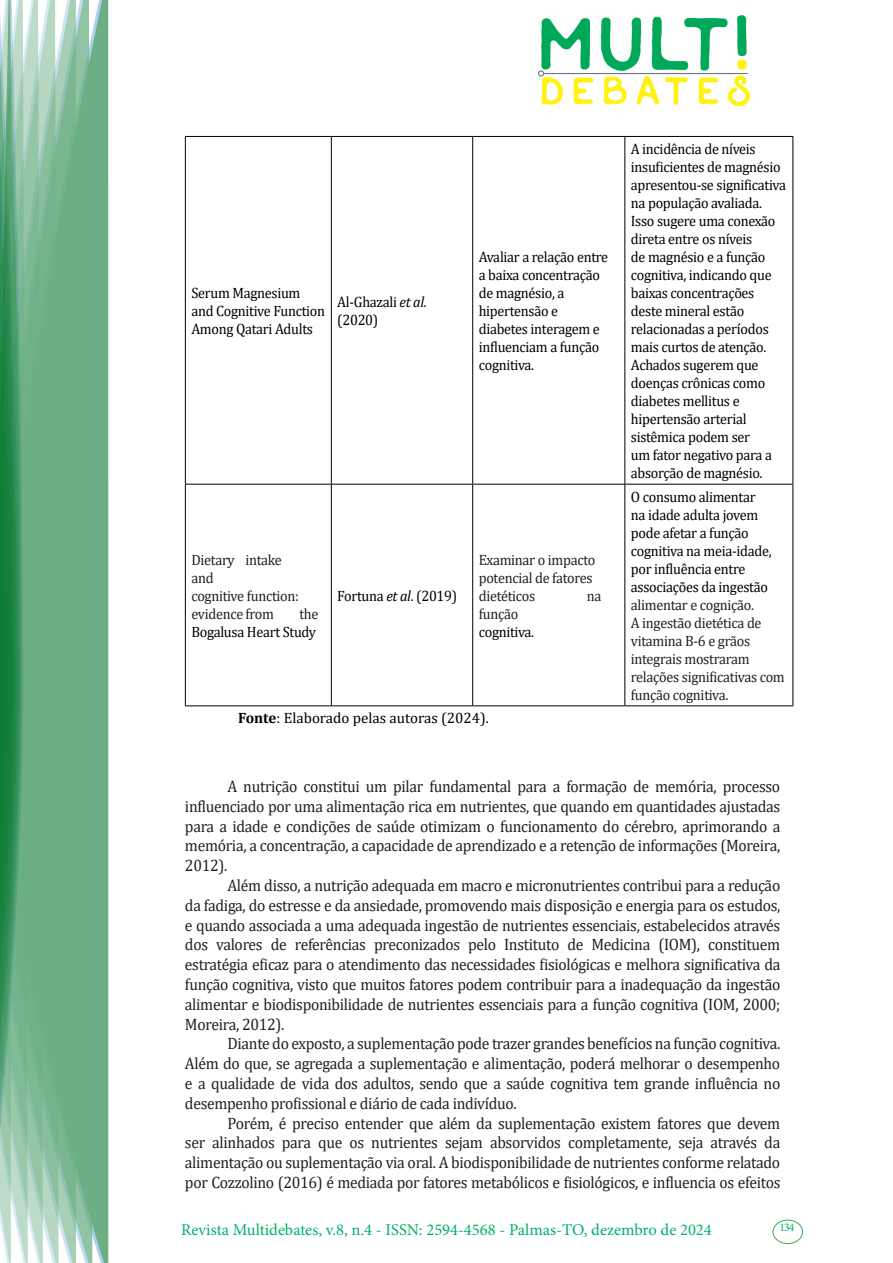
<style>
.page{position:relative;width:893px;height:1263px;background:#fff}
.page>*{position:absolute;margin:0;border:0;box-sizing:border-box;transform-origin:0 0}
.texto{font:16.5px/19.8px "Cambria";letter-spacing:-.02em;color:#231f20;text-align:justify;scale:.95 1}
.t1{font:16.5px "Minion Pro";color:#00b064}
.texto-2{font:15px/18px "Cambria";letter-spacing:-.02em;color:#000;scale:.95 1}
.texto-3{font:15px/18px "Cambria";letter-spacing:-.02em;color:#231f20;scale:.95 1}
.texto-4{font:15px "Cambria";color:#000}
.t2{font:11.7px "Minion Pro";color:#00b064}
.s1{font-style:italic}
.s2{font-weight:700}
.s3{color:#000}
</style>
<div class="page">
<div style="left:95px;top:0;width:14px;height:1263px;background:#6caf84"></div>
<svg style="left:79px;top:0;width:16px;height:1263px;background:#71b289"></svg>
<svg style="left:62px;top:0;width:17px;height:1263px;background:#75b48c"></svg>
<svg style="left:45px;top:0;width:17px;height:1263px;background:#7cb792"></svg>
<svg style="left:30px;top:0;width:15px;height:1263px;background:#80ba96"></svg>
<svg style="left:0;top:0;width:30px;height:1263px;background:#61a97f"></svg>
<div style="left:772px;top:1219px;width:31px;height:25px;border:1px solid #40ae49;border-radius:50%"></div>
<img style="left:538px;top:16px;width:211px;height:90px">
<hr style="left:185px;top:136px;width:146px;height:1px;background:#000">
<hr style="left:331px;top:136px;width:142px;height:1px;background:#000">
<hr style="left:473px;top:136px;width:152px;height:1px;background:#000">
<hr style="left:625px;top:136px;width:168px;height:1px;background:#000">
<hr style="left:185px;top:484px;width:146px;height:1px;background:#000">
<hr style="left:331px;top:484px;width:142px;height:1px;background:#000">
<hr style="left:473px;top:484px;width:152px;height:1px;background:#000">
<hr style="left:625px;top:484px;width:168px;height:1px;background:#000">
<hr style="left:185px;top:705px;width:146px;height:1px;background:#000">
<hr style="left:331px;top:705px;width:142px;height:1px;background:#000">
<hr style="left:473px;top:705px;width:152px;height:1px;background:#000">
<hr style="left:625px;top:705px;width:168px;height:1px;background:#000">
<hr style="left:185px;top:137px;width:1px;height:347px;background:#000">
<hr style="left:185px;top:484px;width:1px;height:221px;background:#000">
<hr style="left:331px;top:137px;width:1px;height:347px;background:#000">
<hr style="left:472px;top:137px;width:1px;height:347px;background:#000">
<hr style="left:624px;top:137px;width:1px;height:347px;background:#000">
<hr style="left:792px;top:137px;width:1px;height:347px;background:#000">
<hr style="left:331px;top:484px;width:1px;height:221px;background:#000">
<hr style="left:472px;top:484px;width:1px;height:221px;background:#000">
<hr style="left:624px;top:484px;width:1px;height:221px;background:#000">
<hr style="left:792px;top:484px;width:1px;height:221px;background:#000">
<p class="texto-2" style="left:191px;top:284px;width:142px">Serum Magnesium and Cognitive Function<br>Among Qatari Adults</p>
<p class="texto-2" style="left:337px;top:293px;width:96px">Al-Ghazali <span class="s1">et al. </span>(2020)</p>
<p class="texto-2" style="left:479px;top:248px;width:138px">Avaliar a relação entre a baixa concentração de magnésio, a hipertensão e diabetes interagem e influenciam a função cognitiva.</p>
<p class="texto-3" style="left:191px;top:551px;width:115px">Dietary intake and<br>cognitive function: evidence from</p>
<p class="texto-3" style="left:299px;top:605px;width:22px">the</p>
<p class="texto-2" style="left:191px;top:623px;width:133px">Bogalusa Heart Study</p>
<p class="texto-2" style="left:337px;top:587px;width:128px">Fortuna <span class="s1">et al</span>. (2019)</p>
<p class="texto-3" style="left:479px;top:551px;width:124px">Examinar o impacto potencial de fatores dietéticos</p>
<p class="texto-3" style="left:587px;top:587px;width:17px">na</p>
<p class="texto-3" style="left:479px;top:605px;width:43px">função</p>
<p class="texto-2" style="left:479px;top:623px;width:60px">cognitiva.</p>
<p class="texto-4" style="left:238px;top:709px;width:252px"><span class="s2">Fonte</span>: Elaborado pelas autoras (2024).</p>
<p class="texto-2" style="left:631px;top:140px;width:165px">A incidência de níveis insuficientes de magnésio apresentou-se significativa na população avaliada.<br>Isso sugere uma conexão direta entre os níveis<br>de magnésio e a função cognitiva, indicando que baixas concentrações deste mineral estão relacionadas a períodos mais curtos de atenção.<br>Achados sugerem que doenças crônicas como diabetes mellitus e hipertensão arterial sistêmica podem ser<br>um fator negativo para a absorção de magnésio.</p>
<p class="texto-3" style="left:631px;top:488px;width:164px"><span class="s3">O consumo alimentar<br>na idade adulta jovem pode afetar a função cognitiva na meia-idade, por influência entre associações da ingestão </span>alimentar e cognição.<br>A ingestão dietética de vitamina B-6 e grãos integrais mostraram relações significativas com função cognitiva.</p>
<p class="texto" style="left:185px;top:776px;width:628px;text-indent:43px">A nutrição constitui um pilar fundamental para a formação de memória, processo influenciado por uma alimentação rica em nutrientes, que quando em quantidades ajustadas para a idade e condições de saúde otimizam o funcionamento do cérebro, aprimorando a memória, a concentração, a capacidade de aprendizado e a retenção de informações (Moreira, 2012).</p>
<p class="texto" style="left:185px;top:875px;width:628px;text-indent:43px">Além disso, a nutrição adequada em macro e micronutrientes contribui para a redução da fadiga, do estresse e da ansiedade, promovendo mais disposição e energia para os estudos, e quando associada a uma adequada ingestão de nutrientes essenciais, estabelecidos através dos valores de referências preconizados pelo Instituto de Medicina (IOM), constituem estratégia eficaz para o atendimento das necessidades fisiológicas e melhora significativa da função cognitiva, visto que muitos fatores podem contribuir para a inadequação da ingestão alimentar e biodisponibilidade de nutrientes essenciais para a função cognitiva (IOM, 2000; Moreira, 2012).</p>
<p class="texto" style="left:185px;top:1034px;width:628px;text-indent:43px">Diante do exposto, a suplementação pode trazer grandes benefícios na função cognitiva.<br>Além do que, se agregada a suplementação e alimentação, poderá melhorar o desempenho e a qualidade de vida dos adultos, sendo que a saúde cognitiva tem grande influência no desempenho profissional e diário de cada indivíduo.</p>
<p class="texto" style="left:185px;top:1113px;width:628px;text-indent:43px">Porém, é preciso entender que além da suplementação existem fatores que devem ser alinhados para que os nutrientes sejam absorvidos completamente, seja através da alimentação ou suplementação via oral. A biodisponibilidade de nutrientes conforme relatado por Cozzolino (2016) é mediada por fatores metabólicos e fisiológicos, e influencia os efeitos</p>
<p class="t1" style="left:181px;top:1218px;width:532px">Revista Multidebates, v.8, n.4 - ISSN: 2594-4568 - Palmas-TO, dezembro de 2024</p>
<p class="t2" style="left:779px;top:1219px;width:16px">134</p>
</div>
